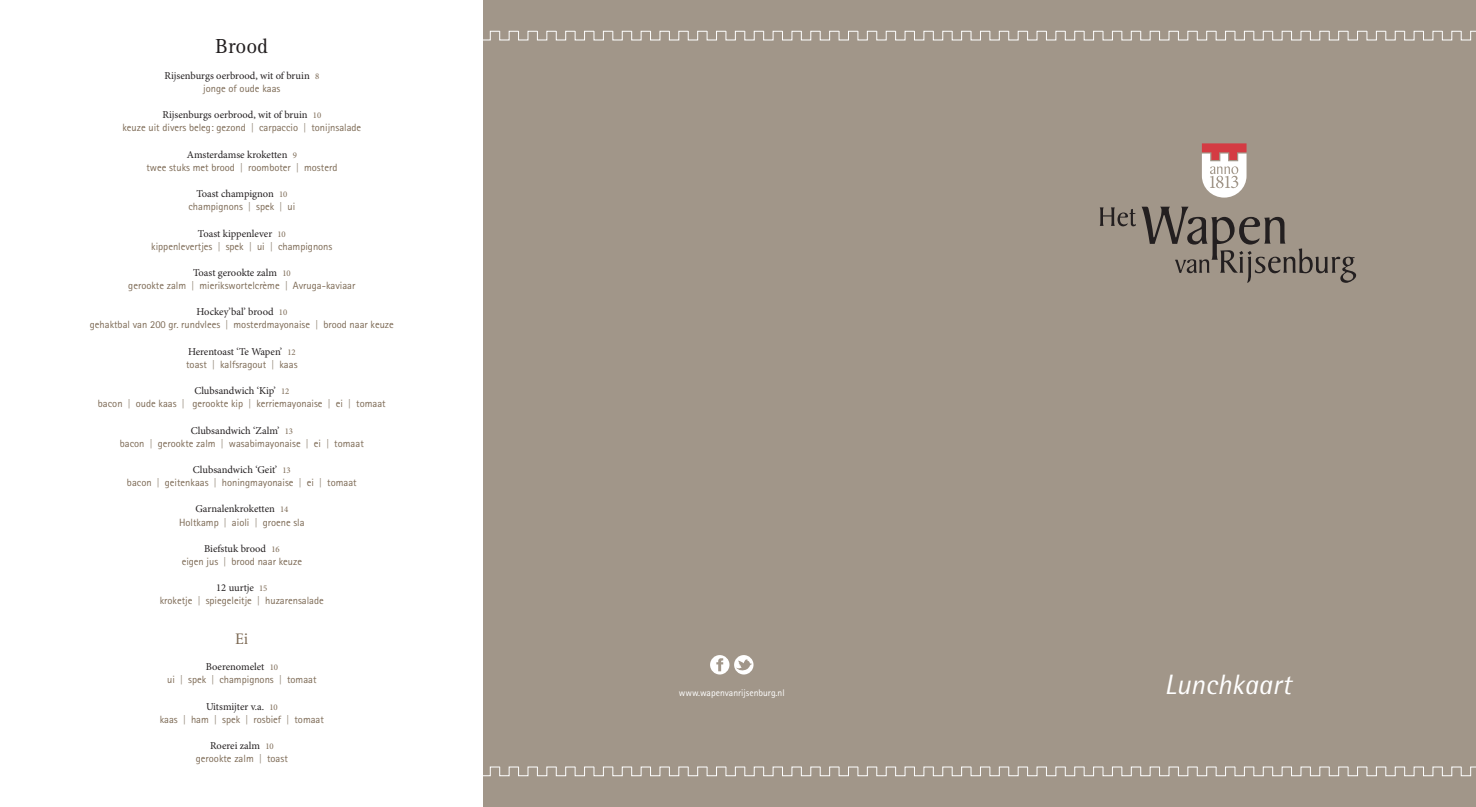
<style>
.page{position:relative;width:1476px;height:807px;background:#fff}
.page>*{position:absolute;margin:0;border:0;box-sizing:border-box;transform-origin:0 0}
.t1{font:italic 28px "Rotis Semi Sans";color:#fff}
.t2{font:21px "Rotis Serif";color:#231f20}
.t3{font:15.75px "Rotis Serif";color:#7c6954}
.t4{font:10.5px "Rotis Sans Serif";color:#7c6954}
.t5{font:10.5px "Minion Pro";color:#231f20}
.t6{font:9.62px "Rotis Sans Serif";color:#fff}
.s1{font-size:8.75px;color:#7c6954}
.s2{color:#a19689}
</style>
<div class="page">
<div style="left:484px;top:0;width:992px;height:806px;background:#a19689"></div>
<svg style="left:1100px;top:206px;width:256px;height:77px"></svg>
<svg style="left:1202px;top:143px;width:44px;height:54px;background:#e2bfbe"></svg>
<svg style="left:483px;top:31px;width:993px;height:9px"></svg>
<svg style="left:734px;top:654px;width:19px;height:20px"></svg>
<svg style="left:736px;top:658px;width:16px;height:12px"></svg>
<svg style="left:710px;top:654px;width:19px;height:20px"></svg>
<svg style="left:716px;top:658px;width:7px;height:13px"></svg>
<svg style="left:483px;top:766px;width:993px;height:9px"></svg>
<h2 class="t2" style="left:216px;top:34px;width:54px">Brood</h2>
<p class="t5" style="left:165px;top:69px;width:156px">Rijsenburgs oerbrood, wit of bruin <span class="s1">8</span></p>
<p class="t4" style="left:203px;top:82px;width:79px">jonge of oude kaas</p>
<p class="t5" style="left:162px;top:108px;width:160px">Rijsenburgs oerbrood, wit of bruin <span class="s1">10</span></p>
<p class="t4" style="left:122px;top:122px;width:240px">keuze uit divers beleg: gezond <span class="s2">|</span> carpaccio <span class="s2">|</span> tonijnsalade</p>
<p class="t5" style="left:187px;top:148px;width:112px">Amsterdamse kroketten <span class="s1">9</span></p>
<p class="t4" style="left:146px;top:161px;width:193px">twee stuks met brood <span class="s2">|</span> roomboter <span class="s2">|</span> mosterd</p>
<p class="t5" style="left:196px;top:187px;width:92px">Toast champignon <span class="s1">10</span></p>
<p class="t4" style="left:188px;top:200px;width:108px">champignons <span class="s2">|</span> spek <span class="s2">|</span> ui</p>
<p class="t5" style="left:198px;top:227px;width:89px">Toast kippenlever <span class="s1">10</span></p>
<p class="t4" style="left:151px;top:240px;width:183px">kippenlevertjes <span class="s2">|</span> spek <span class="s2">|</span> ui <span class="s2">|</span> champignons</p>
<p class="t5" style="left:193px;top:266px;width:99px">Toast gerookte zalm <span class="s1">10</span></p>
<p class="t4" style="left:128px;top:279px;width:229px">gerookte zalm <span class="s2">|</span> mierikswortelcrème <span class="s2">|</span> Avruga-kaviaar</p>
<p class="t5" style="left:196px;top:305px;width:92px">Hockey’bal’ brood <span class="s1">10</span></p>
<p class="t4" style="left:90px;top:318px;width:306px">gehaktbal van 200 gr. rundvlees <span class="s2">|</span> mosterdmayonaise <span class="s2">|</span> brood naar keuze</p>
<p class="t5" style="left:188px;top:345px;width:109px">Herentoast ‘Te Wapen’ <span class="s1">12</span></p>
<p class="t4" style="left:186px;top:358px;width:113px">toast <span class="s2">|</span> kalfsragout <span class="s2">|</span> kaas</p>
<p class="t5" style="left:194px;top:384px;width:96px">Clubsandwich ‘Kip’ <span class="s1">12</span></p>
<p class="t4" style="left:98px;top:397px;width:289px">bacon <span class="s2">|</span> oude kaas <span class="s2">|</span> gerookte kip <span class="s2">|</span> kerriemayonaise <span class="s2">|</span> ei <span class="s2">|</span> tomaat</p>
<p class="t5" style="left:191px;top:423px;width:104px">Clubsandwich ‘Zalm’ <span class="s1">13</span></p>
<p class="t4" style="left:120px;top:437px;width:245px">bacon <span class="s2">|</span> gerookte zalm <span class="s2">|</span> wasabimayonaise <span class="s2">|</span> ei <span class="s2">|</span> tomaat</p>
<p class="t5" style="left:193px;top:463px;width:99px">Clubsandwich ‘Geit’ <span class="s1">13</span></p>
<p class="t4" style="left:127px;top:476px;width:231px">bacon <span class="s2">|</span> geitenkaas <span class="s2">|</span> honingmayonaise <span class="s2">|</span> ei <span class="s2">|</span> tomaat</p>
<p class="t5" style="left:195px;top:502px;width:95px">Garnalenkroketten <span class="s1">14</span></p>
<p class="t4" style="left:179px;top:515px;width:127px">Holtkamp <span class="s2">|</span> aioli <span class="s2">|</span> groene sla</p>
<p class="t5" style="left:204px;top:542px;width:77px">Biefstuk brood <span class="s1">16</span></p>
<p class="t4" style="left:182px;top:555px;width:122px">eigen jus <span class="s2">|</span> brood naar keuze</p>
<p class="t5" style="left:216px;top:581px;width:53px">12 uurtje <span class="s1">15</span></p>
<p class="t4" style="left:160px;top:594px;width:166px">kroketje <span class="s2">|</span> spiegeleitje <span class="s2">|</span> huzarensalade</p>
<h3 class="t3" style="left:235px;top:629px;width:14px">Ei</h3>
<p class="t5" style="left:206px;top:660px;width:74px">Boerenomelet <span class="s1">10</span></p>
<p class="t4" style="left:167px;top:673px;width:151px">ui <span class="s2">|</span> spek <span class="s2">|</span> champignons <span class="s2">|</span> tomaat</p>
<p class="t5" style="left:206px;top:699px;width:73px">Uitsmijter v.a. <span class="s1">10</span></p>
<p class="t4" style="left:160px;top:712px;width:166px">kaas <span class="s2">|</span> ham <span class="s2">|</span> spek <span class="s2">|</span> rosbief <span class="s2">|</span> tomaat</p>
<p class="t5" style="left:210px;top:738px;width:65px">Roerei zalm <span class="s1">10</span></p>
<p class="t4" style="left:196px;top:752px;width:93px">gerookte zalm <span class="s2">|</span> toast</p>
<p class="t6" style="left:679px;top:687px;width:107px">www.wapenvanrijsenburg.nl</p>
<h1 class="t1" style="left:1164px;top:667px;width:128px">Lunchkaart</h1>
</div>
